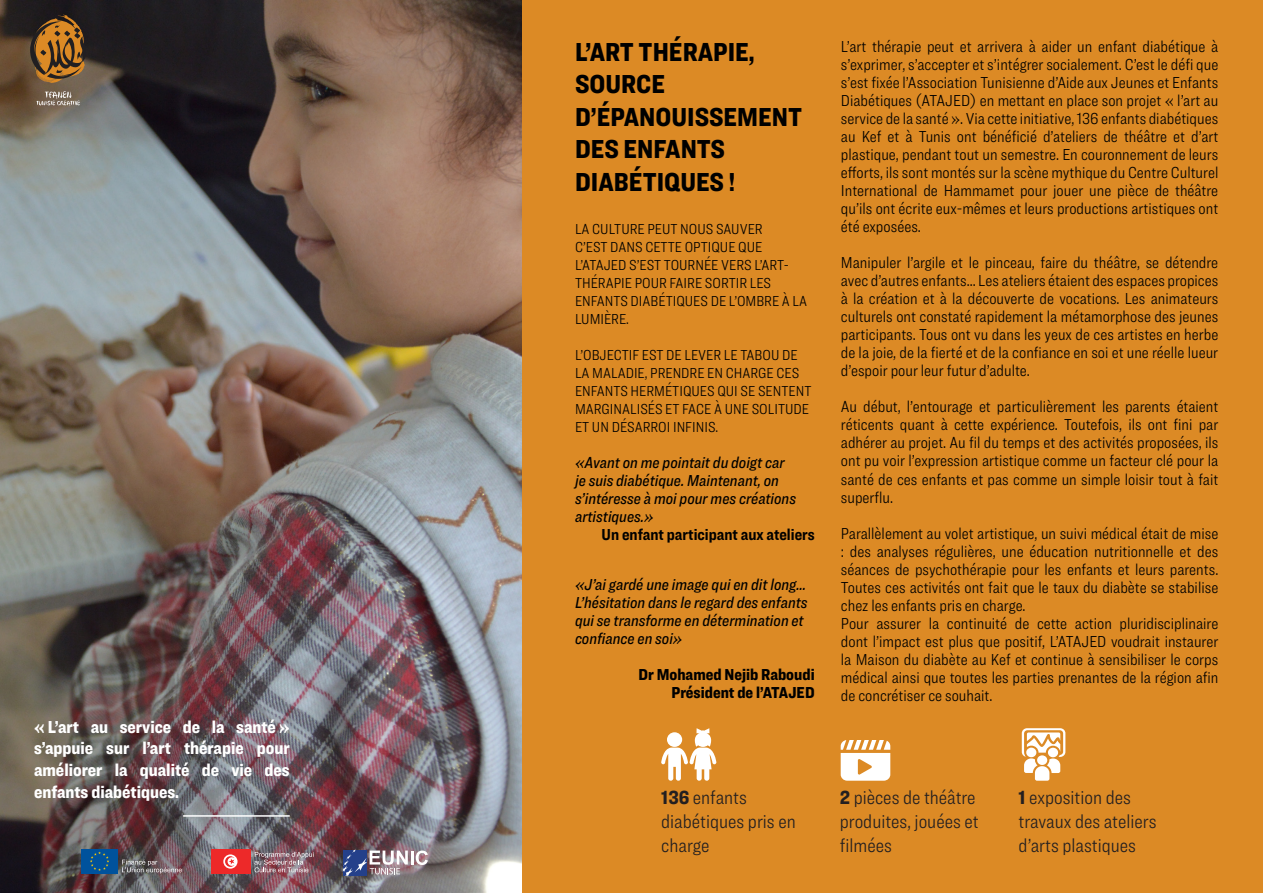
<style>
.page{position:relative;width:1263px;height:893px;background:#fff}
.page>*{position:absolute;margin:0;border:0;box-sizing:border-box;transform-origin:0 0}
.t1{font:900 27px/32.4px "Ringside Condensed";color:#000}
.t2{font:300 19.8px/23.7px "Ringside Condensed";color:#231f20}
.t3{font:900 18px/21.6px "Ringside Condensed";color:#fff;text-align:justify}
.t4{font:300 16.5px/18px "Ringside Condensed";color:#000;text-align:justify}
.t5{font:italic 500 16.5px/18px "Ringside Condensed";color:#000}
.t6{font:900 16.5px/18px "Ringside Condensed";color:#000;text-align:right}
.t7{font:700 16.5px "Ringside Condensed";color:#000}
.t8{font:300 15px/18px "Ringside Condensed";color:#000}
.s1{font-weight:900}
</style>
<div class="page">
<div style="left:521px;top:0;width:742px;height:893px;background:#dc8a25"></div>
<img style="left:0;top:0;width:522px;height:893px">
<hr style="left:183px;top:815px;width:107px;height:2px;background:#fff">
<svg style="left:36px;top:91px;width:44px;height:15px"></svg>
<svg style="left:30px;top:14px;width:60px;height:69px"></svg>
<svg style="left:1022px;top:728px;width:43px;height:53px"></svg>
<svg style="left:661px;top:728px;width:55px;height:53px"></svg>
<svg style="left:841px;top:740px;width:49px;height:41px"></svg>
<div style="left:81px;top:849px;width:37px;height:24px;background:#00529c"></div>
<svg style="left:90px;top:851px;width:19px;height:20px"></svg>
<svg style="left:122px;top:860px;width:60px;height:14px"></svg>
<svg style="left:343px;top:850px;width:85px;height:26px"></svg>
<div style="left:211px;top:849px;width:39px;height:24px;background:#ed2929"></div>
<svg style="left:223px;top:854px;width:14px;height:15px"></svg>
<svg style="left:225px;top:856px;width:10px;height:11px"></svg>
<svg style="left:254px;top:852px;width:60px;height:20px"></svg>
<p class="t3" style="left:34px;top:715px;width:257px">« L’art au service de la santé » s’appuie sur l’art thérapie pour améliorer la qualité de vie des enfants diabétiques.</p>
<p class="t1" style="left:575px;top:35px;width:229px">L’ART THÉRAPIE,<br>SOURCE<br>D’ÉPANOUISSEMENT<br>DES ENFANTS<br>DIABÉTIQUES !</p>
<p class="t4" style="left:841px;top:38px;width:379px">L’art thérapie peut et arrivera à aider un enfant diabétique à s’exprimer, s’accepter et s’intégrer socialement. C’est le défi que s’est fixée l’Association Tunisienne d’Aide aux Jeunes et Enfants Diabétiques (ATAJED) en mettant en place son projet « l’art au service de la santé ». Via cette initiative, 136 enfants diabétiques au Kef et à Tunis ont bénéficié d’ateliers de théâtre et d’art plastique, pendant tout un semestre. En couronnement de leurs efforts, ils sont montés sur la scène mythique du Centre Culturel International de Hammamet pour jouer une pièce de théâtre qu’ils ont écrite eux-mêmes et leurs productions artistiques ont été exposées.</p>
<p class="t4" style="left:841px;top:254px;width:379px">Manipuler l’argile et le pinceau, faire du théâtre, se détendre avec d’autres enfants… Les ateliers étaient des espaces propices à la création et à la découverte de vocations. Les animateurs culturels ont constaté rapidement la métamorphose des jeunes participants. Tous ont vu dans les yeux de ces artistes en herbe de la joie, de la fierté et de la confiance en soi et une réelle lueur d’espoir pour leur futur d’adulte.</p>
<p class="t4" style="left:841px;top:398px;width:379px">Au début, l’entourage et particulièrement les parents étaient réticents quant à cette expérience. Toutefois, ils ont fini par adhérer au projet. Au fil du temps et des activités proposées, ils ont pu voir l’expression artistique comme un facteur clé pour la santé de ces enfants et pas comme un simple loisir tout à fait superflu.</p>
<p class="t4" style="left:841px;top:524px;width:379px">Parallèlement au volet artistique, un suivi médical était de mise : des analyses régulières, une éducation nutritionnelle et des séances de psychothérapie pour les enfants et leurs parents.<br>Toutes ces activités ont fait que le taux du diabète se stabilise chez les enfants pris en charge.</p>
<p class="t4" style="left:841px;top:614px;width:379px">Pour assurer la continuité de cette action pluridisciplinaire dont l’impact est plus que positif, L’ATAJED voudrait instaurer la Maison du diabète au Kef et continue à sensibiliser le corps médical ainsi que toutes les parties prenantes de la région afin de concrétiser ce souhait.</p>
<p class="t8" style="left:575px;top:219px;width:189px">LA CULTURE PEUT NOUS SAUVER</p>
<p class="t8" style="left:575px;top:237px;width:234px">C’EST DANS CETTE OPTIQUE QUE<br>L’ATAJED S’EST TOURNÉE VERS L’ART-<br>THÉRAPIE POUR FAIRE SORTIR LES<br>ENFANTS DIABÉTIQUES DE L’OMBRE À LA<br>LUMIÈRE.</p>
<p class="t8" style="left:575px;top:345px;width:238px">L’OBJECTIF EST DE LEVER LE TABOU DE<br>LA MALADIE, PRENDRE EN CHARGE CES<br>ENFANTS HERMÉTIQUES QUI SE SENTENT<br>MARGINALISÉS ET FACE À UNE SOLITUDE<br>ET UN DÉSARROI INFINIS.</p>
<p class="t5" style="left:575px;top:453px;width:223px">«Avant on me pointait du doigt car je suis diabétique. Maintenant, on s’intéresse à moi pour mes créations artistiques.»</p>
<p class="t7" style="left:602px;top:522px;width:215px">Un enfant participant aux ateliers</p>
<p class="t5" style="left:575px;top:576px;width:234px">«J’ai gardé une image qui en dit long… L’hésitation dans le regard des enfants qui se transforme en détermination et confiance en soi»</p>
<p class="t6" style="left:638px;top:665px;width:178px">Dr Mohamed Nejib Raboudi<br>Président de l’ATAJED</p>
<p class="t2" style="left:840px;top:786px;width:140px"><span class="s1">2</span> pièces de théâtre produites, jouées et filmées</p>
<p class="t2" style="left:661px;top:786px;width:136px"><span class="s1">136</span> enfants diabétiques pris en charge</p>
<p class="t2" style="left:1019px;top:786px;width:139px"><span class="s1">1</span> exposition des travaux des ateliers d’arts plastiques</p>
</div>
